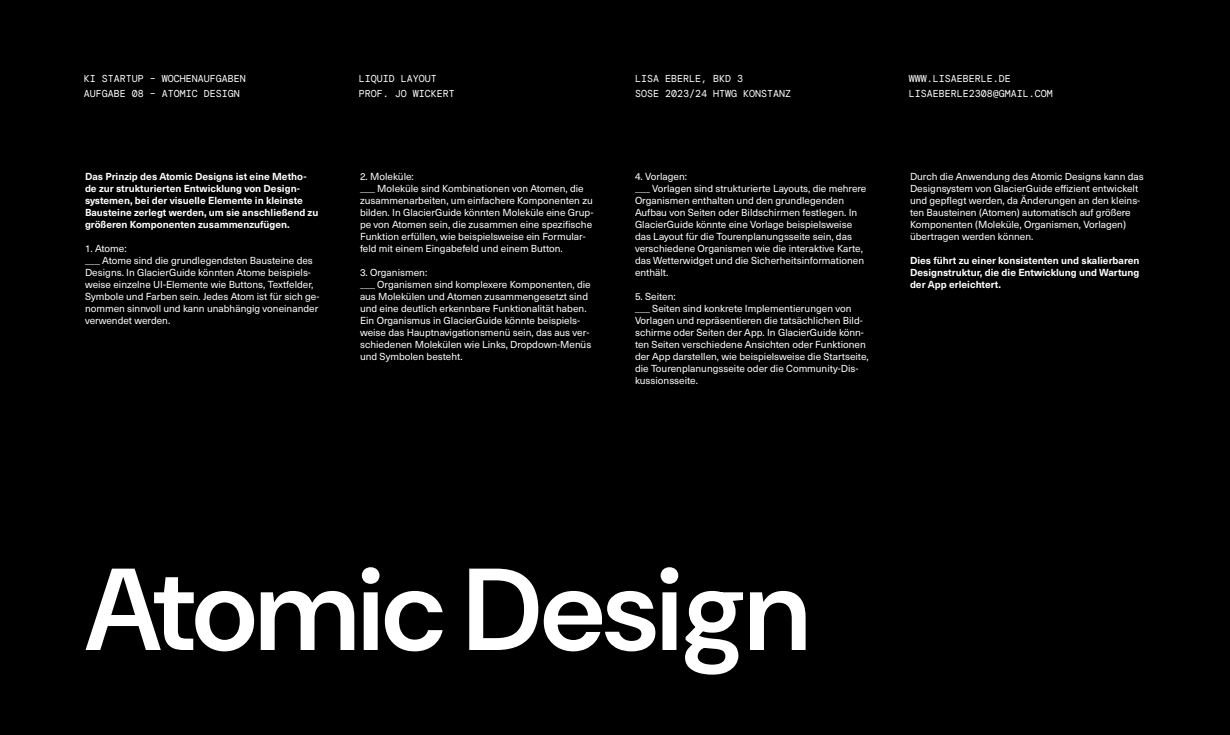
<style>
.page{position:relative;width:1230px;height:735px;background:#000}
.page>*{position:absolute;margin:0;border:0;box-sizing:border-box;transform-origin:0 0}
.t1{font:116.25px "DM Sans 9 pt";letter-spacing:-.01em;color:#fff}
.t2{font:10px/12px "Neue Haas Unica W1 G";color:#fff}
.t3{font:700 10px/12px "Neue Haas Unica W1 G";color:#fff}
.t4{font:10px/15px "DM Mono";color:#fff}
</style>
<div class="page">
<p class="t4" style="left:84px;top:71px;width:164px">KI STARTUP – WOCHENAUFGABEN<br>AUFGABE 08 – ATOMIC DESIGN</p>
<p class="t4" style="left:359px;top:71px;width:97px">LIQUID LAYOUT<br>PROF. JO WICKERT</p>
<p class="t4" style="left:909px;top:71px;width:146px">WWW.LISAEBERLE.DE<br>LISAEBERLE2308@GMAIL.COM</p>
<p class="t4" style="left:635px;top:71px;width:157px">LISA EBERLE, BKD 3<br>SOSE 2023/24 HTWG KONSTANZ</p>
<p class="t3" style="left:85px;top:170px;width:235px">Das Prinzip des Atomic Designs ist eine Metho&shy;de zur strukturierten Entwicklung von Design&shy;systemen, bei der visuelle Elemente in kleinste Bausteine zerlegt werden, um sie anschließend zu größeren Komponenten zusammenzufügen.</p>
<p class="t2" style="left:85px;top:242px;width:43px">1. Atome:</p>
<p class="t2" style="left:85px;top:254px;width:236px">___ Atome sind die grundlegendsten Bausteine des Designs. In GlacierGuide könnten Atome beispiels&shy;weise einzelne UI-Elemente wie Buttons, Textfelder, Symbole und Farben sein. Jedes Atom ist für sich ge&shy;nommen sinnvoll und kann unabhängig voneinander verwendet werden.</p>
<p class="t2" style="left:360px;top:170px;width:55px">2. Moleküle:</p>
<p class="t2" style="left:360px;top:182px;width:235px">___ Moleküle sind Kombinationen von Atomen, die zusammenarbeiten, um einfachere Komponenten zu bilden. In GlacierGuide könnten Moleküle eine Grup&shy;pe von Atomen sein, die zusammen eine spezifische Funktion erfüllen, wie beispielsweise ein Formular&shy;feld mit einem Eingabefeld und einem Button.</p>
<p class="t2" style="left:360px;top:266px;width:69px">3. Organismen:</p>
<p class="t2" style="left:360px;top:278px;width:233px">___ Organismen sind komplexere Komponenten, die aus Molekülen und Atomen zusammengesetzt sind und eine deutlich erkennbare Funktionalität haben.<br>Ein Organismus in GlacierGuide könnte beispiels&shy;weise das Hauptnavigationsmenü sein, das aus ver&shy;schiedenen Molekülen wie Links, Dropdown-Menüs und Symbolen besteht.</p>
<p class="t2" style="left:635px;top:170px;width:54px">4. Vorlagen:</p>
<p class="t2" style="left:635px;top:182px;width:233px">___ Vorlagen sind strukturierte Layouts, die mehrere Organismen enthalten und den grundlegenden Aufbau von Seiten oder Bildschirmen festlegen. In GlacierGuide könnte eine Vorlage beispielsweise das Layout für die Tourenplanungsseite sein, das verschiedene Organismen wie die interaktive Karte, das Wetterwidget und die Sicherheitsinformationen enthält.</p>
<p class="t2" style="left:635px;top:290px;width:42px">5. Seiten:</p>
<p class="t2" style="left:635px;top:302px;width:235px">___ Seiten sind konkrete Implementierungen von Vorlagen und repräsentieren die tatsächlichen Bild&shy;schirme oder Seiten der App. In GlacierGuide könn&shy;ten Seiten verschiedene Ansichten oder Funktionen der App darstellen, wie beispielsweise die Startseite, die Tourenplanungsseite oder die Community-Dis&shy;kussionsseite.</p>
<p class="t2" style="left:910px;top:170px;width:235px">Durch die Anwendung des Atomic Designs kann das Designsystem von GlacierGuide effizient entwickelt und gepflegt werden, da Änderungen an den kleins&shy;ten Bausteinen (Atomen) automatisch auf größere Komponenten (Moleküle, Organismen, Vorlagen) übertragen werden können.</p>
<p class="t3" style="left:910px;top:254px;width:231px;text-align:justify">Dies führt zu einer konsistenten und skalierbaren Designstruktur, die die Entwicklung und Wartung der App erleichtert.</p>
<p class="t1" style="left:85px;top:538px;width:726px">Atomic Design</p>
</div>
